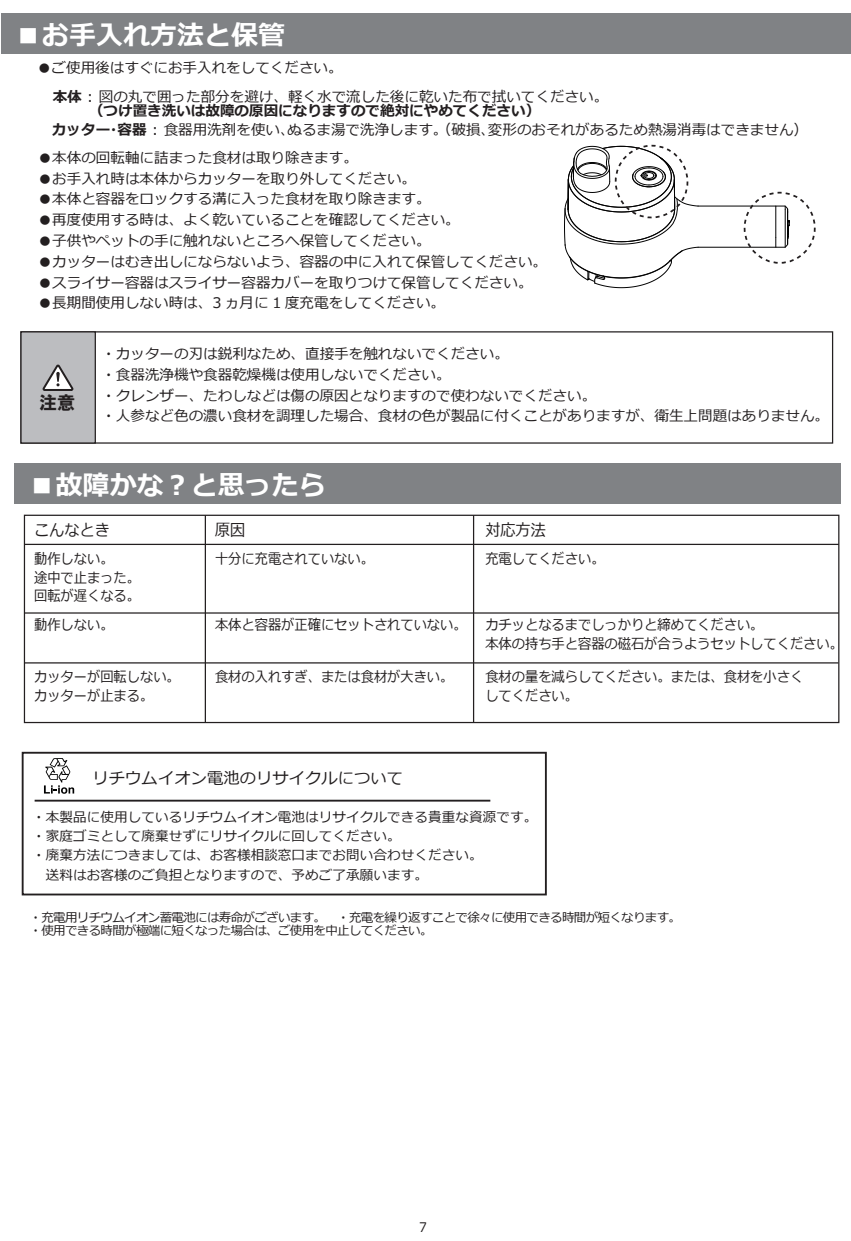
<style>
.page{position:relative;width:851px;height:1241px;background:#fff}
.page>*{position:absolute;margin:0;border:0;box-sizing:border-box;transform-origin:0 0}
.t1{font:700 27px "Meiryo";color:#fff}
.t2{font:18px "HGP Soei Kakugothic UB";color:#231f20}
.t3{font:16.5px "Meiryo";color:#231f20;scale:.91 1}
.t4{font:16.25px "Meiryo";letter-spacing:.005em;color:#231f20}
.t5{font:14.5px/20.8px "Meiryo";color:#231f20}
.t6{font:14.5px/18.8px "Meiryo";color:#231f20;scale:.91 1}
.t7{font:13.5px/19.2px "Meiryo";letter-spacing:.005em;color:#231f20}
.t8{font:13.25px "Meiryo";color:#231f20;scale:.94 1}
.t9{font:12.5px/13.5px "Meiryo";letter-spacing:-.055em;color:#231f20}
.s1{font-weight:700}
</style>
<div class="page">
<div style="left:24px;top:514px;width:815px;height:209px;border:1px solid #231f20"></div>
<hr style="left:24px;top:543px;width:814px;height:2px;background:#231f20">
<hr style="left:205px;top:515px;width:1px;height:207px;background:#231f20">
<hr style="left:473px;top:515px;width:1px;height:207px;background:#231f20">
<hr style="left:24px;top:612px;width:814px;height:1px;background:#231f20">
<hr style="left:24px;top:662px;width:814px;height:1px;background:#231f20">
<div style="left:15px;top:463px;width:825px;height:40px;background:#808285"></div>
<div style="left:1px;top:13px;width:849px;height:40px;background:#808285"></div>
<div style="left:20px;top:331px;width:813px;height:112px;border:1px solid #231f20"></div>
<div style="left:20px;top:331px;width:76px;height:112px;background:#bcbdc0;border:1px solid #231f20"></div>
<svg style="left:42px;top:364px;width:32px;height:27px"></svg>
<div style="left:22px;top:751px;width:524px;height:144px;border:2px solid #231f20"></div>
<svg style="left:44px;top:758px;width:30px;height:35px"></svg>
<hr style="left:35px;top:799px;width:455px;height:2px;background:#231f20">
<hr style="left:784px;top:209px;width:1px;height:38px;background:#030303">
<hr style="left:775px;top:206px;width:1px;height:31px;background:#030303">
<svg style="left:775px;top:205px;width:13px;height:7px"></svg>
<hr style="left:787px;top:212px;width:1px;height:32px;background:#030303">
<svg style="left:775px;top:220px;width:14px;height:28px"></svg>
<hr style="left:697px;top:247px;width:78px;height:1px;background:#030303">
<hr style="left:697px;top:205px;width:78px;height:1px;background:#030303">
<svg style="left:564px;top:146px;width:134px;height:142px"></svg>
<div style="left:614px;top:145px;width:74px;height:73px;border:2px dashed #231f20;border-radius:50%"></div>
<div style="left:743px;top:192px;width:72px;height:72px;border:2px dashed #231f20;border-radius:50%"></div>
<h1 class="t1" style="left:15px;top:16px;width:272px">■お手入れ方法と保管</h1>
<p class="t5" style="left:53px;top:54px;width:557px;line-height:28.8px;text-indent:-16px">●ご使用後はすぐにお手入れをしてください。<br><span class="s1">本体</span> ︓ 図の丸で囲った部分を避け、軽く水で流した後に乾いた布で拭いてください。</p>
<p class="t5" style="left:52px;top:102px;width:757px;line-height:19px"><span class="s1">　　　（つけ置き洗いは故障の原因になりますので絶対にやめてください）<br>カッター・容器</span> ︓ 食器用洗剤を使い、ぬるま湯で洗浄します。（破損、変形のおそれがあるため熱湯消毒はできません）</p>
<p class="t5" style="left:38px;top:148px;width:321px">●本体の回転軸に詰まった食材は取り除きます。</p>
<p class="t5" style="left:38px;top:169px;width:380px">●お手入れ時は本体からカッターを取り外してください。</p>
<p class="t5" style="left:38px;top:189px;width:394px">●本体と容器をロックする溝に入った食材を取り除きます。</p>
<p class="t5" style="left:38px;top:210px;width:423px">●再度使用する時は、よく乾いていることを確認してください。</p>
<p class="t5" style="left:38px;top:231px;width:394px">●子供やペットの手に触れないところへ保管してください。</p>
<p class="t5" style="left:38px;top:252px;width:511px">●カッターはむき出しにならないよう、容器の中に入れて保管してください。</p>
<p class="t5" style="left:38px;top:272px;width:496px">●スライサー容器はスライサー容器カバーを取りつけて保管してください。</p>
<p class="t5" style="left:38px;top:293px;width:409px">●長期間使用しない時は、3 ヵ月に 1 度充電をしてください。</p>
<p class="t2" style="left:39px;top:393px;width:38px">注意</p>
<p class="t5" style="left:101px;top:344px;width:729px">・カッターの刃は鋭利なため、直接手を触れないでください。<br>・食器洗浄機や食器乾燥機は使用しないでください。<br>・クレンザー、たわしなどは傷の原因となりますので使わないでください。<br>・人参など色の濃い食材を調理した場合、食材の色が製品に付くことがありますが、衛生上問題はありません。</p>
<h1 class="t1" style="left:29px;top:466px;width:299px">■故障かな︖と思ったら</h1>
<p class="t3" style="left:34px;top:518px;width:85px">こんなとき</p>
<p class="t3" style="left:215px;top:518px;width:35px">原因</p>
<p class="t3" style="left:485px;top:518px;width:68px">対応方法</p>
<p class="t6" style="left:34px;top:550px;width:118px">動作しない。<br>途中で止まった。回転が遅くなる。</p>
<p class="t6" style="left:215px;top:550px;width:176px">十分に充電されていない。</p>
<p class="t6" style="left:485px;top:550px;width:132px">充電してください。</p>
<p class="t6" style="left:34px;top:616px;width:89px">動作しない。</p>
<p class="t6" style="left:34px;top:668px;width:161px">カッターが回転しない。カッターが止まる。</p>
<p class="t6" style="left:215px;top:616px;width:278px">本体と容器が正確にセットされていない。</p>
<p class="t6" style="left:485px;top:616px;width:394px">カチッとなるまでしっかりと締めてください。<br>本体の持ち手と容器の磁石が合うようセットしてください。</p>
<p class="t6" style="left:215px;top:668px;width:263px">食材の入れすぎ、または食材が大きい。</p>
<p class="t6" style="left:485px;top:668px;width:351px">食材の量を減らしてください。または、食材を小さくしてください。</p>
<p class="t4" style="left:93px;top:766px;width:312px">リチウムイオン電池のリサイクルについて</p>
<p class="t7" style="left:32px;top:807px;width:506px">・本製品に使用しているリチウムイオン電池はリサイクルできる貴重な資源です。・家庭ゴミとして廃棄せずにリサイクルに回してください。<br>・廃棄方法につきましては、お客様相談窓口までお問い合わせください。<br>　送料はお客様のご負担となりますので、予めご了承願います。</p>
<p class="t9" style="left:30px;top:910px;width:653px">・充電用リチウムイオン蓄電池には寿命がございます。　・充電を繰り返すことで徐々に使用できる時間が短くなります。・使用できる時間が極端に短くなった場合は、ご使用を中止してください。</p>
<p class="t8" style="left:419px;top:1217px;width:10px">7</p>
</div>
